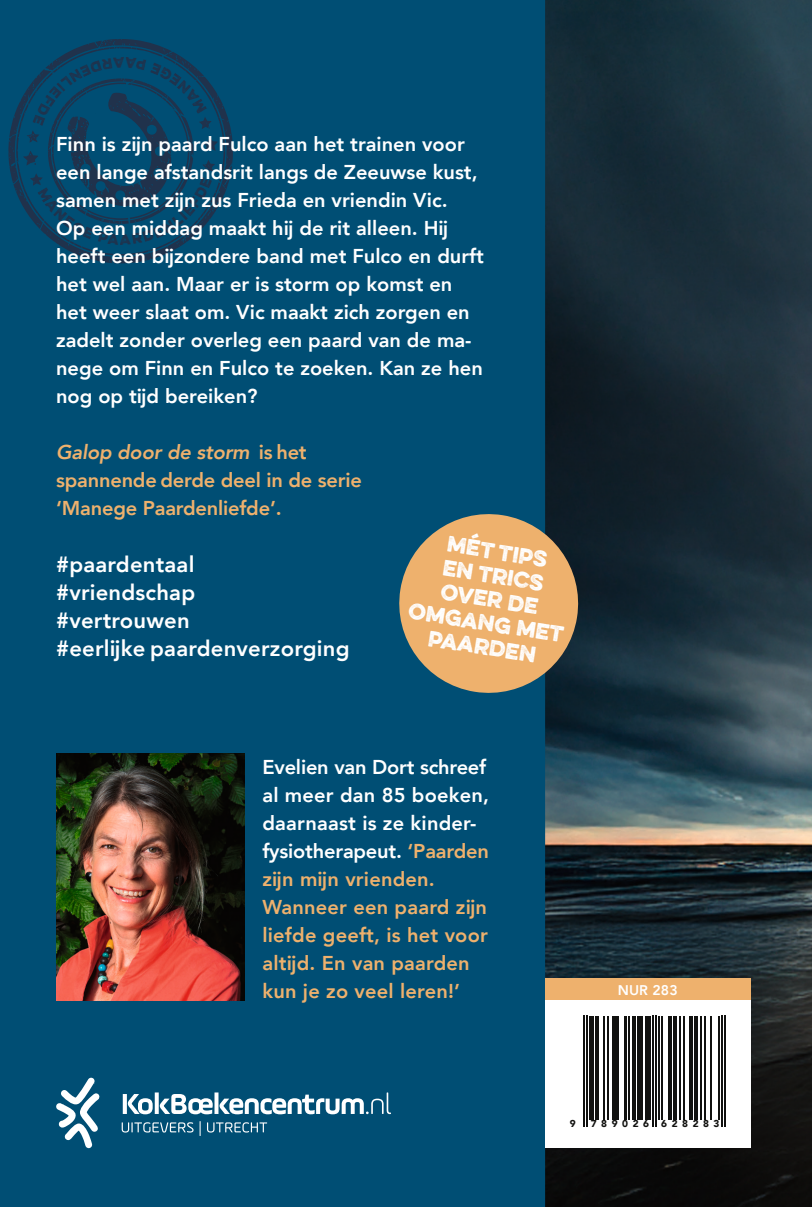
<style>
.page{position:relative;width:812px;height:1207px;background:#fff}
.page>*{position:absolute;margin:0;border:0;box-sizing:border-box;transform-origin:0 0}
.t1{font:800 22px/28px "Avenir";letter-spacing:.01em;color:#fff}
.t2{font:800 20px/28px "Avenir";color:#fff}
.t3{font:800 20px/28px "Avenir";letter-spacing:.01em;color:#eeb16d}
.t4{font:800 20px/28px "Avenir";letter-spacing:-.01em;color:#eeb16d}
.t5{font:20px/24px "Eveleth";color:#fff;text-align:center}
.t6{font:800 14px "Avenir";letter-spacing:.01em;color:#fff}
.t7{font:900 10px "Avenir";letter-spacing:.455em;color:#11110f}
.s1{font-style:italic}
.s2{color:#fff}
</style>
<div class="page">
<div style="left:0;top:0;width:807px;height:1206px;background:#004e74"></div>
<img style="left:545px;top:0;width:263px;height:1206px">
<svg style="left:545px;top:993px;width:204px;height:154px;background:#dcdbda"></svg>
<hr style="left:583px;top:1015px;width:1px;height:111px;background:#11110f">
<hr style="left:586px;top:1015px;width:1px;height:111px;background:#11110f">
<div style="left:588px;top:1015px;width:5px;height:104px;background:#11110f"></div>
<svg style="left:595px;top:1016px;width:3px;height:103px"></svg>
<hr style="left:602px;top:1015px;width:2px;height:104px;background:#11110f">
<hr style="left:607px;top:1015px;width:1px;height:104px;background:#11110f">
<hr style="left:611px;top:1015px;width:2px;height:104px;background:#11110f">
<div style="left:614px;top:1015px;width:5px;height:104px;background:#11110f"></div>
<hr style="left:623px;top:1015px;width:3px;height:104px;background:#11110f">
<hr style="left:628px;top:1015px;width:1px;height:104px;background:#11110f">
<hr style="left:632px;top:1015px;width:3px;height:104px;background:#11110f">
<hr style="left:636px;top:1015px;width:3px;height:104px;background:#11110f">
<hr style="left:641px;top:1015px;width:1px;height:104px;background:#11110f">
<div style="left:644px;top:1015px;width:6px;height:104px;background:#11110f"></div>
<hr style="left:651px;top:1015px;width:2px;height:111px;background:#11110f">
<hr style="left:654px;top:1015px;width:2px;height:111px;background:#11110f">
<hr style="left:657px;top:1015px;width:2px;height:104px;background:#11110f">
<hr style="left:660px;top:1015px;width:2px;height:104px;background:#11110f">
<hr style="left:668px;top:1015px;width:3px;height:104px;background:#11110f">
<svg style="left:673px;top:1016px;width:3px;height:103px"></svg>
<hr style="left:678px;top:1015px;width:2px;height:104px;background:#11110f">
<hr style="left:683px;top:1015px;width:1px;height:104px;background:#11110f">
<hr style="left:689px;top:1015px;width:3px;height:104px;background:#11110f">
<hr style="left:693px;top:1015px;width:3px;height:104px;background:#11110f">
<hr style="left:699px;top:1015px;width:2px;height:104px;background:#11110f">
<hr style="left:704px;top:1015px;width:1px;height:104px;background:#11110f">
<hr style="left:710px;top:1015px;width:1px;height:104px;background:#11110f">
<hr style="left:717px;top:1015px;width:2px;height:104px;background:#11110f">
<hr style="left:720px;top:1015px;width:2px;height:111px;background:#11110f">
<hr style="left:723px;top:1015px;width:2px;height:111px;background:#11110f">
<div style="left:545px;top:978px;width:204px;height:21px;background:#eeb16d"></div>
<svg style="left:123px;top:1092px;width:268px;height:22px"></svg>
<svg style="left:122px;top:1122px;width:71px;height:10px"></svg>
<svg style="left:199px;top:1121px;width:1px;height:14px"></svg>
<svg style="left:207px;top:1122px;width:60px;height:10px"></svg>
<svg style="left:56px;top:1077px;width:43px;height:70px"></svg>
<svg style="left:399px;top:507px;width:185px;height:192px"></svg>
<img style="left:56px;top:753px;width:188px;height:246px">
<svg style="left:79px;top:39px;width:154px;height:224px"></svg>
<svg style="left:808px;top:0;width:4px;height:1207px;background:#2f3e45"></svg>
<svg style="left:8px;top:41px;width:218px;height:214px"></svg>
<p class="t2" style="left:56px;top:130px;width:429px">Finn is zĳn paard Fulco aan het trainen voor een lange afstandsrit langs de Zeeuwse kust, samen met zĳn zus Frieda en vriendin Vic.<br>Op een middag maakt hĳ de rit alleen. Hĳ heeft een bĳzondere band met Fulco en durft het wel aan. Maar er is storm op komst en het weer slaat om. Vic maakt zich zorgen en zadelt zonder overleg een paard van de ma&shy;nege om Finn en Fulco te zoeken. Kan ze hen nog op tĳd bereiken?</p>
<p class="t4" style="left:56px;top:438px;width:307px"><span class="s1">Galop door de storm</span> is het spannende derde deel in de serie ‘Manege Paardenliefde’.</p>
<p class="t1" style="left:56px;top:549px;width:295px">#paardentaal<br>#vriendschap<br>#vertrouwen<br>#eerlĳke paardenverzorging</p>
<p class="t5" style="left:422px;top:527px;width:158px;rotate:9deg">Mét tips<br>en trics over de omgang met paarden</p>
<p class="t3" style="left:262px;top:752px;width:228px"><span class="s2">Evelien van Dort schreef al meer dan 85 boeken, daarnaast is ze kinder&shy;fysiotherapeut.</span> ‘Paarden zĳn mĳn vrienden.<br>Wanneer een paard zĳn liefde geeft, is het voor altĳd. En van paarden kun je zo veel leren!’</p>
<p class="t6" style="left:617px;top:978px;width:61px">NUR 283</p>
<p class="t7" style="left:569px;top:1114px;width:7px">9</p>
<p class="t7" style="left:590px;top:1114px;width:130px">789026 628283</p>
</div>
